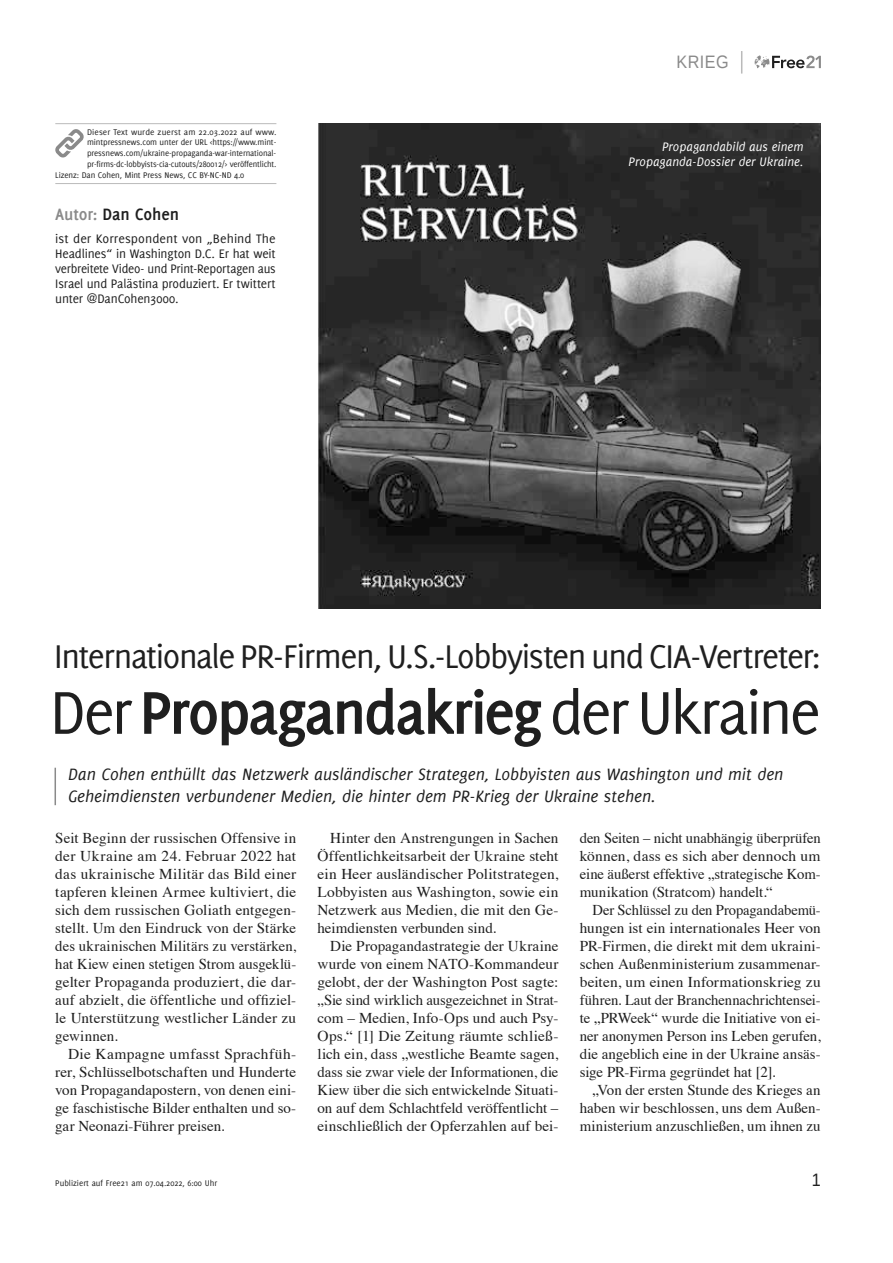
<style>
.page{position:relative;width:893px;height:1263px;background:#fff}
.page>*{position:absolute;margin:0;border:0;box-sizing:border-box;transform-origin:0 0}
.t1{font:700 66px "Delicious";letter-spacing:-.04em;color:#1f1f1f}
.t2{font:36px "Delicious";letter-spacing:-.04em;color:#1f1f1f}
.t3{font:italic 18px/21.6px "Delicious";letter-spacing:-.005em;color:#1f1f1f}
.t4{font:700 18px "Delicious";letter-spacing:-.01em;color:#1f1f1f}
.t5{font:18px "Liberation Sans";letter-spacing:.03em;color:#8a8a8a;scale:.9 1}
.t6{font:18px "Liberation Sans";color:#1f1f1f;scale:.9 1}
.t7{font:15px/18px "Times";color:#1f1f1f;text-align:justify}
.t8{font:13.5px/15px "Delicious";letter-spacing:-.015em;color:#1f1f1f;text-align:justify}
.t9{font:italic 13.5px/15px "Delicious";color:#fff;text-align:right}
.t10{font:9px "Delicious";letter-spacing:-.01em;color:#1f1f1f}
.t11{font:9px "Delicious";letter-spacing:.01em;color:#1f1f1f}
.s1{color:#8a8a8a}
.s2{font-weight:400}
</style>
<div class="page">
<svg style="left:755px;top:55px;width:66px;height:13px"></svg>
<svg style="left:741px;top:51px;width:1px;height:23px"></svg>
<hr style="left:55px;top:768px;width:1px;height:37px;background:#8a8a8a">
<img style="left:318px;top:123px;width:503px;height:485px">
<hr style="left:55px;top:123px;width:221px;height:1px;background:#bababa">
<hr style="left:55px;top:183px;width:221px;height:1px;background:#bababa">
<svg style="left:55px;top:129px;width:29px;height:29px"></svg>
<p class="t11" style="left:87px;top:127px;width:191px">Dieser Text wurde zuerst am 22.03.2022 auf www.</p>
<p class="t10" style="left:87px;top:137px;width:191px">mintpressnews.com unter der URL &lt;https://www.mint-</p>
<p class="t10" style="left:87px;top:148px;width:191px">pressnews.com/ukraine-propaganda-war-international-</p>
<p class="t10" style="left:87px;top:159px;width:191px">pr-firms-dc-lobbyists-cia-cutouts/280012/&gt; veröffentlicht.</p>
<p class="t10" style="left:55px;top:170px;width:191px">Lizenz: Dan Cohen, Mint Press News, CC BY-NC-ND 4.0</p>
<p class="t4" style="left:55px;top:203px;width:125px"><span class="s1">Autor:</span> Dan Cohen</p>
<p class="t8" style="left:55px;top:231px;width:222px">ist der Korrespondent von „Behind The Headlines“ in Washington D.C. Er hat weit verbreitete Video- und Print-Reportagen aus Israel und Palästina produziert. Er twittert unter @DanCohen3000.</p>
<p class="t5" style="left:676px;top:51px;width:60px">Krieg</p>
<p class="t9" style="left:629px;top:139px;width:177px">Propagandabild aus einem<br>Propaganda-Dossier der Ukraine.</p>
<h2 class="t2" style="left:54px;top:636px;width:768px">Internationale PR-Firmen, U.S.-Lobbyisten und CIA-Vertreter:</h2>
<h1 class="t1" style="left:50px;top:674px;width:772px"><span class="s2">Der</span> Propagandakrieg <span class="s2">der Ukraine</span></h1>
<p class="t3" style="left:68px;top:764px;width:717px">Dan Cohen enthüllt das Netzwerk ausländischer Strategen, Lobbyisten aus Washington und mit den<br>Geheimdiensten verbundener Medien, die hinter dem PR-Krieg der Ukraine stehen.</p>
<p class="t7" style="left:55px;top:828px;width:242px">Seit Beginn der russischen Offensive in der Ukraine am 24. Februar 2022 hat das ukrainische Militär das Bild einer tapferen kleinen Armee kultiviert, die sich dem russischen Goliath entgegen&shy;stellt. Um den Eindruck von der Stärke des ukrainischen Militärs zu verstärken, hat Kiew einen stetigen Strom ausgeklü&shy;gelter Propaganda produziert, die dar&shy;auf abzielt, die öffentliche und offiziel&shy;le Unterstützung westlicher Länder zu gewinnen.</p>
<p class="t7" style="left:55px;top:1044px;width:242px;text-indent:13px">Die Kampagne umfasst Sprachfüh&shy;rer, Schlüsselbotschaften und Hunderte von Propagandapostern, von denen eini&shy;ge faschistische Bilder enthalten und so&shy;gar Neonazi-Führer preisen.</p>
<p class="t7" style="left:317px;top:828px;width:242px;text-indent:13px">Hinter den Anstrengungen in Sachen Öffentlichkeitsarbeit der Ukraine steht ein Heer ausländischer Politstrategen, Lobbyisten aus Washington, sowie ein Netzwerk aus Medien, die mit den Ge&shy;heimdiensten verbunden sind.</p>
<p class="t7" style="left:317px;top:936px;width:242px;text-indent:13px">Die Propagandastrategie der Ukraine wurde von einem NATO-Kommandeur gelobt, der der Washington Post sagte: „Sie sind wirklich ausgezeichnet in Strat&shy;com – Medien, Info-Ops und auch Psy-Ops.“ [1] Die Zeitung räumte schließ&shy;lich ein, dass „westliche Beamte sagen, dass sie zwar viele der Informationen, die Kiew über die sich entwickelnde Situati&shy;on auf dem Schlachtfeld veröffentlicht – einschließlich der Opferzahlen auf bei-</p>
<p class="t7" style="left:580px;top:828px;width:242px">den Seiten – nicht unabhängig überprüfen können, dass es sich aber dennoch um eine äußerst effektive „strategische Kom&shy;munikation (Stratcom) handelt.“</p>
<p class="t7" style="left:580px;top:900px;width:242px;text-indent:13px">Der Schlüssel zu den Propagandabemü&shy;hungen ist ein internationales Heer von PR-Firmen, die direkt mit dem ukraini&shy;schen Außenministerium zusammenar&shy;beiten, um einen Informationskrieg zu führen. Laut der Branchennachrichtensei&shy;te „PRWeek“ wurde die Initiative von ei&shy;ner anonymen Person ins Leben gerufen, die angeblich eine in der Ukraine ansäs&shy;sige PR-Firma gegründet hat [2].</p>
<p class="t7" style="left:580px;top:1080px;width:242px;text-indent:13px">„Von der ersten Stunde des Krieges an haben wir beschlossen, uns dem Außen&shy;ministerium anzuschließen, um ihnen zu</p>
<p class="t10" style="left:55px;top:1177px;width:163px">Publiziert auf Free21 am 07.04.2022, 6:00 Uhr</p>
<p class="t6" style="left:812px;top:1168px;width:12px">1</p>
</div>
